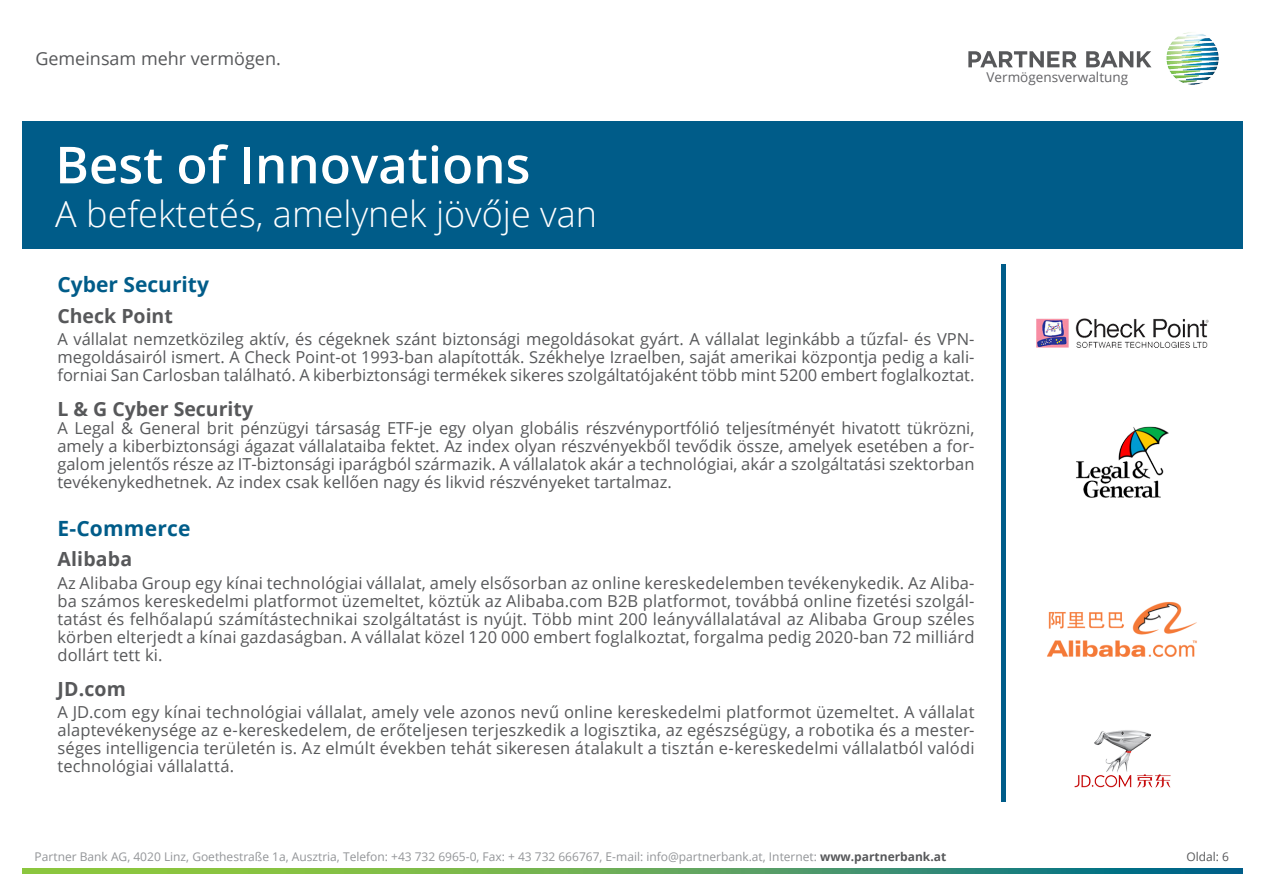
<style>
.page{position:relative;width:1263px;height:893px;background:#fff}
.page>*{position:absolute;margin:0;border:0;box-sizing:border-box;transform-origin:0 0}
.t1{font:600 51px "Open Sans";color:#fff}
.t2{font:300 36px "Open Sans";color:#fff}
.Subheadline{font:700 21px "Open Sans";color:#005c89}
.Subheadline-2{font:700 19.5px "Open Sans";color:#57585a}
.t3{font:18px "Open Sans";color:#57585a}
.Subheadline-3{font:16.5px/18px "Open Sans";letter-spacing:.005em;color:#57585a;text-align:justify}
.t4{font:13.5px "Open Sans";color:#636366}
.t5{font:12px "Open Sans";color:#939598}
.t6{font:12px "Open Sans";color:#57585a}
.s1{font-weight:700;color:#57585a}
</style>
<div class="page">
<img style="left:1166px;top:32px;width:53px;height:53px">
<svg style="left:968px;top:51px;width:183px;height:16px"></svg>
<div style="left:22px;top:122px;width:1220px;height:127px;background:#005c89"></div>
<svg style="left:23px;top:869px;width:1219px;height:4px;background:#59a25d"></svg>
<div style="left:1001px;top:264px;width:5px;height:537px;background:#005c89"></div>
<img style="left:1047px;top:602px;width:150px;height:55px">
<img style="left:1076px;top:426px;width:93px;height:72px">
<img style="left:1074px;top:730px;width:97px;height:58px">
<img style="left:1036px;top:318px;width:173px;height:30px">
<p class="t3" style="left:35px;top:46px;width:247px">Gemeinsam mehr vermögen.</p>
<p class="t4" style="left:986px;top:68px;width:143px">Vermögensverwaltung</p>
<h1 class="t1" style="left:55px;top:130px;width:477px">Best of Innovations</h1>
<h2 class="t2" style="left:55px;top:189px;width:543px">A befektetés, amelynek jövője van</h2>
<p class="Subheadline" style="left:57px;top:269px;width:153px">Cyber Security</p>
<p class="Subheadline-2" style="left:57px;top:302px;width:117px">Check Point</p>
<p class="Subheadline-3" style="left:57px;top:329px;width:919px">A vállalat nemzetközileg aktív, és cégeknek szánt biztonsági megoldásokat gyárt. A vállalat leginkább a tűzfal- és VPN&shy;megoldásairól ismert. A Check Point-ot 1993-ban alapították. Székhelye Izraelben, saját amerikai központja pedig a kali&shy;forniai San Carlosban található. A kiberbiztonsági termékek sikeres szolgáltatójaként több mint 5200 embert foglalkoztat.</p>
<p class="Subheadline-2" style="left:57px;top:395px;width:197px">L &amp; G Cyber Security</p>
<p class="Subheadline-3" style="left:57px;top:418px;width:919px">A Legal &amp; General brit pénzügyi társaság ETF-je egy olyan globális részvényportfólió teljesítményét hivatott tükrözni, amely a kiberbiztonsági ágazat vállalataiba fektet. Az index olyan részvényekből tevődik össze, amelyek esetében a for&shy;galom jelentős része az IT-biztonsági iparágból származik. A vállalatok akár a technológiai, akár a szolgáltatási szektorban tevékenykedhetnek. Az index csak kellően nagy és likvid részvényeket tartalmaz.</p>
<p class="Subheadline" style="left:57px;top:513px;width:135px">E-Commerce</p>
<p class="Subheadline-2" style="left:57px;top:545px;width:76px">Alibaba</p>
<p class="Subheadline-3" style="left:57px;top:573px;width:919px">Az Alibaba Group egy kínai technológiai vállalat, amely elsősorban az online kereskedelemben tevékenykedik. Az Aliba&shy;ba számos kereskedelmi platformot üzemeltet, köztük az Alibaba.com B2B platformot, továbbá online fizetési szolgál&shy;tatást és felhőalapú számítástechnikai szolgáltatást is nyújt. Több mint 200 leányvállalatával az Alibaba Group széles körben elterjedt a kínai gazdaságban. A vállalat közel 120 000 embert foglalkoztat, forgalma pedig 2020-ban 72 milliárd dollárt tett ki.</p>
<p class="Subheadline-2" style="left:57px;top:675px;width:70px">JD.com</p>
<p class="Subheadline-3" style="left:57px;top:702px;width:919px">A JD.com egy kínai technológiai vállalat, amely vele azonos nevű online kereskedelmi platformot üzemeltet. A vállalat alaptevékenysége az e-kereskedelem, de erőteljesen terjeszkedik a logisztika, az egészségügy, a robotika és a mester&shy;séges intelligencia területén is. Az elmúlt években tehát sikeresen átalakult a tisztán e-kereskedelmi vállalatból valódi technológiai vállalattá.</p>
<p class="t5" style="left:35px;top:848px;width:913px">Partner Bank AG, 4020 Linz, Goethestraße 1a, Ausztria, Telefon: +43 732 6965-0, Fax: + 43 732 666767, E-mail: info@partnerbank.at, Internet: <span class="s1">www.partnerbank.at</span></p>
<p class="t6" style="left:1186px;top:848px;width:44px">Oldal: 6</p>
</div>
